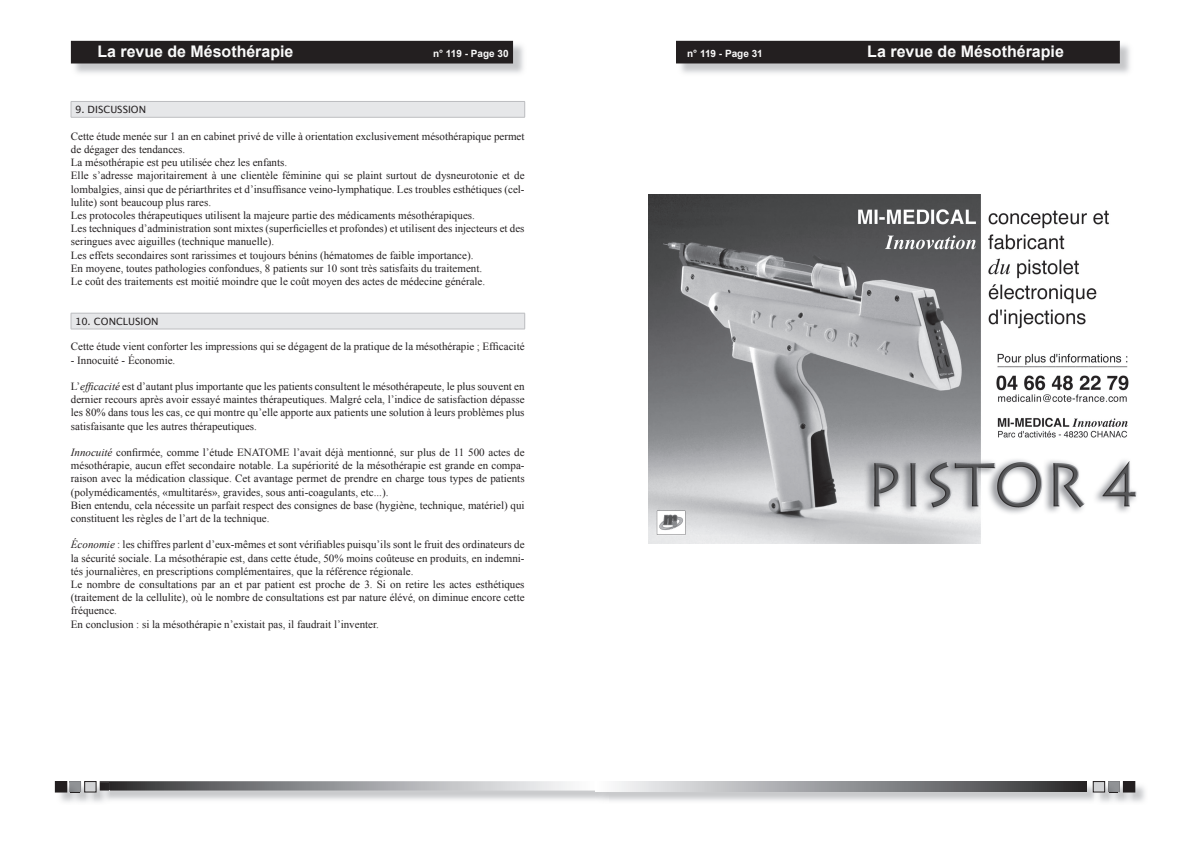
<style>
.page{position:relative;width:1191px;height:842px;background:#fff}
.page>*{position:absolute;margin:0;border:0;box-sizing:border-box;transform-origin:0 0}
.t1{font:700 16px "Arial";color:#fafafa}
.t2{font:11px/13.2px "Times New Roman";color:#231f20}
.t3{font:10px "Lucida Grande";color:#231f20}
.t4{font:700 10px "Arial";color:#fafafa}
.s1{font-style:italic}
</style>
<div class="page">
<img style="left:71px;top:41px;width:453px;height:33px">
<div style="left:71px;top:41px;width:441px;height:22px;background:#231f20"></div>
<img style="left:57px;top:783px;width:29px;height:19px">
<svg style="left:69px;top:781px;width:12px;height:21px"></svg>
<div style="left:55px;top:781px;width:12px;height:11px;background:#231f20"></div>
<img style="left:94px;top:783px;width:15px;height:21px">
<svg style="left:100px;top:781px;width:471px;height:9px;background:#959698"></svg>
<div style="left:85px;top:781px;width:11px;height:11px;background:#d2d3d5"></div>
<div style="left:85px;top:781px;width:11px;height:11px;border:1px solid #231f20"></div>
<img style="left:1099px;top:783px;width:25px;height:19px">
<img style="left:608px;top:782px;width:486px;height:19px">
<svg style="left:603px;top:781px;width:483px;height:10px;background:#939396"></svg>
<img style="left:1132px;top:783px;width:13px;height:19px">
<div style="left:1123px;top:781px;width:11px;height:11px;background:#231f20"></div>
<svg style="left:1108px;top:781px;width:12px;height:21px"></svg>
<div style="left:1093px;top:781px;width:11px;height:11px;background:#d2d3d5"></div>
<div style="left:1093px;top:781px;width:11px;height:11px;border:1px solid #231f20"></div>
<img style="left:676px;top:41px;width:454px;height:33px">
<div style="left:676px;top:41px;width:443px;height:22px;background:#231f20"></div>
<div style="left:71px;top:101px;width:454px;height:16px;background:#e6e7e9"></div>
<hr style="left:71px;top:101px;width:454px;height:1px;background:#bcbdc0">
<svg style="left:71px;top:102px;width:1px;height:15px"></svg>
<svg style="left:524px;top:102px;width:1px;height:15px"></svg>
<hr style="left:71px;top:117px;width:454px;height:1px;background:#bcbdc0">
<div style="left:71px;top:313px;width:454px;height:16px;background:#e6e7e9"></div>
<hr style="left:71px;top:313px;width:454px;height:1px;background:#bcbdc0">
<svg style="left:71px;top:314px;width:1px;height:15px"></svg>
<svg style="left:524px;top:314px;width:1px;height:15px"></svg>
<hr style="left:71px;top:329px;width:454px;height:1px;background:#bcbdc0">
<img style="left:648px;top:195px;width:489px;height:348px">
<h1 class="t1" style="left:97px;top:43px;width:197px">La revue de Mésothérapie</h1>
<p class="t4" style="left:433px;top:48px;width:77px">n° 119 - Page 30</p>
<p class="t4" style="left:687px;top:48px;width:77px">n° 119 - Page 31</p>
<h1 class="t1" style="left:867px;top:43px;width:198px">La revue de Mésothérapie</h1>
<p class="t3" style="left:75px;top:104px;width:73px">9. DISCUSSION</p>
<p class="t2" style="left:71px;top:129px;width:455px">Cette étude menée sur 1 an en cabinet privé de ville à orientation exclusivement mésothérapique permet de dégager des tendances.<br>La mésothérapie est peu utilisée chez les enfants.<br>Elle s’adresse majoritairement à une clientèle féminine qui se plaint surtout de dysneurotonie et de lombalgies, ainsi que de périarthrites et d’insuffisance veino-lymphatique. Les troubles esthétiques (cel&shy;lulite) sont beaucoup plus rares.<br>Les protocoles thérapeutiques utilisent la majeure partie des médicaments mésothérapiques.<br>Les techniques d’administration sont mixtes (superficielles et profondes) et utilisent des injecteurs et des seringues avec aiguilles (technique manuelle).<br>Les effets secondaires sont rarissimes et toujours bénins (hématomes de faible importance).<br>En moyene, toutes pathologies confondues, 8 patients sur 10 sont très satisfaits du traitement.<br>Le coût des traitements est moitié moindre que le coût moyen des actes de médecine générale.</p>
<p class="t3" style="left:75px;top:316px;width:85px">10. CONCLUSION</p>
<p class="t2" style="left:71px;top:340px;width:455px">Cette étude vient conforter les impressions qui se dégagent de la pratique de la mésothérapie ; Efficacité</p>
<p class="t2" style="left:71px;top:353px;width:106px">- Innocuité - Économie.</p>
<p class="t2" style="left:71px;top:379px;width:455px;text-align:justify">L’<span class="s1">efficacité</span> est d’autant plus importante que les patients consultent le mésothérapeute, le plus souvent en dernier recours après avoir essayé maintes thérapeutiques. Malgré cela, l’indice de satisfaction dépasse les 80% dans tous les cas, ce qui montre qu’elle apporte aux patients une solution à leurs problèmes plus satisfaisante que les autres thérapeutiques.</p>
<p class="t2" style="left:71px;top:445px;width:455px"><span class="s1">Innocuité</span> confirmée, comme l’étude ENATOME l’avait déjà mentionné, sur plus de 11 500 actes de mésothérapie, aucun effet secondaire notable. La supériorité de la mésothérapie est grande en compa&shy;raison avec la médication classique. Cet avantage permet de prendre en charge tous types de patients (polymédicamentés, «multitarés», gravides, sous anti-coagulants, etc...).<br>Bien entendu, cela nécessite un parfait respect des consignes de base (hygiène, technique, matériel) qui constituent les règles de l’art de la technique.</p>
<p class="t2" style="left:71px;top:538px;width:455px"><span class="s1">Économie</span> : les chiffres parlent d’eux-mêmes et sont vérifiables puisqu’ils sont le fruit des ordinateurs de la sécurité sociale. La mésothérapie est, dans cette étude, 50% moins coûteuse en produits, en indemni&shy;tés journalières, en prescriptions complémentaires, que la référence régionale.<br>Le nombre de consultations par an et par patient est proche de 3. Si on retire les actes esthétiques (traitement de la cellulite), où le nombre de consultations est par nature élévé, on diminue encore cette fréquence.<br>En conclusion : si la mésothérapie n’existait pas, il faudrait l’inventer.</p>
</div>
